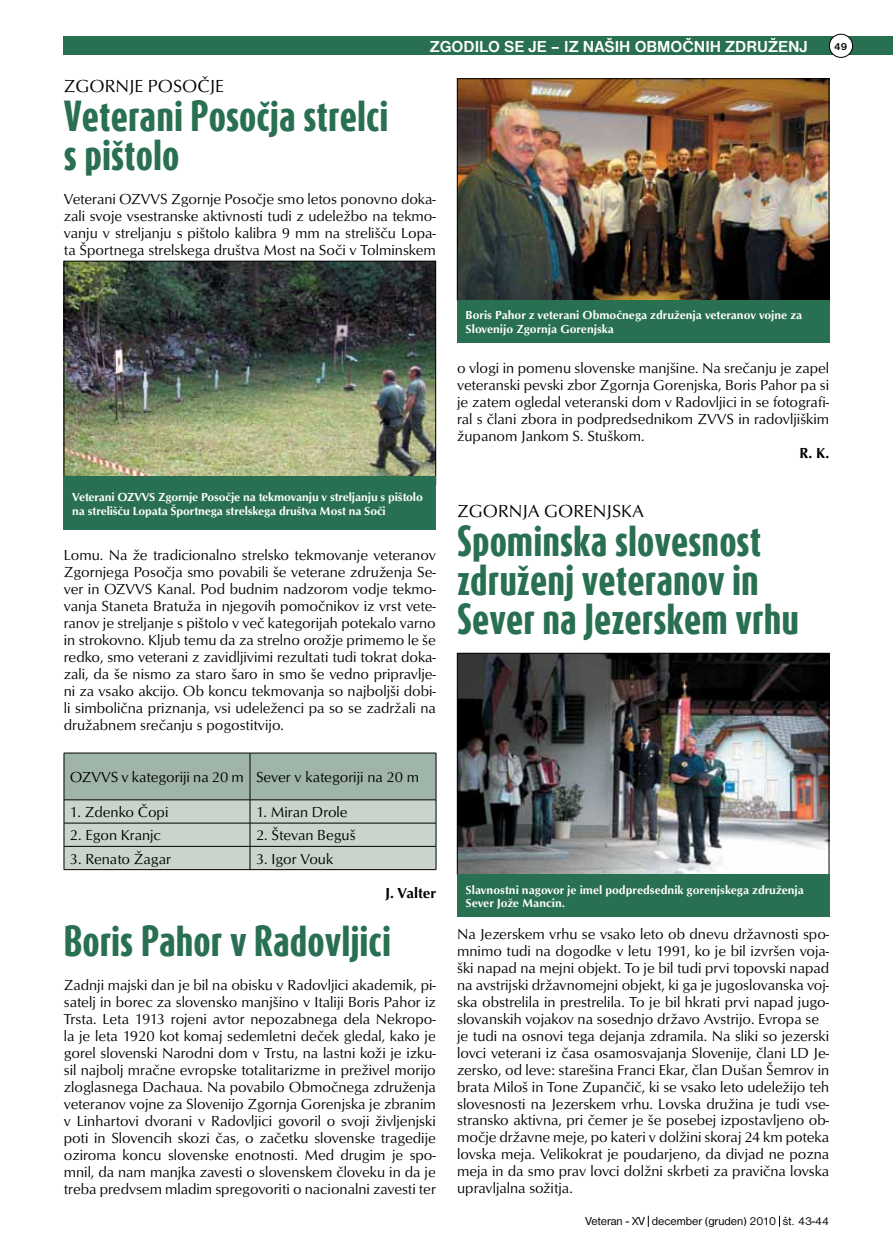
<style>
.page{position:relative;width:893px;height:1255px;background:#fff}
.page>*{position:absolute;margin:0;border:0;box-sizing:border-box;transform-origin:0 0}
.t1{font:800 36px/39px "Dax Compact";color:#297052}
.t2{font:18px "Optus TEE";color:#000}
.t3{font:700 16.5px "Nimbus San DEE";color:#fff}
.t4{font:15px/17px "Optus TEE";color:#000;text-align:justify}
.t5{font:500 15px "Optus TEE";color:#000}
.t6{font:500 12px/13.5px "Optus TEE";letter-spacing:-.005em;color:#fff}
.t7{font:12px "Nimbus San DEE";color:#000}
.t8{font:700 10.5px "Nimbus San DEE";color:#000}
</style>
<div class="page">
<div style="left:64px;top:36px;width:829px;height:19px;background:#297052"></div>
<div style="left:829px;top:34px;width:23px;height:23px;background:#fff;border-radius:50%"></div>
<div style="left:829px;top:34px;width:24px;height:24px;border:1px solid #000;border-radius:50%"></div>
<hr style="left:64px;top:752px;width:186px;height:1px;background:#000">
<hr style="left:250px;top:752px;width:186px;height:1px;background:#000">
<svg style="left:64px;top:753px;width:373px;height:116px;background:#b0c0b5"></svg>
<hr style="left:64px;top:869px;width:186px;height:1px;background:#000">
<hr style="left:250px;top:869px;width:186px;height:1px;background:#000">
<img style="left:459px;top:80px;width:368px;height:219px">
<div style="left:457px;top:78px;width:372px;height:223px;border:1px solid #000"></div>
<img style="left:66px;top:263px;width:368px;height:213px">
<img style="left:459px;top:655px;width:368px;height:217px">
<div style="left:457px;top:653px;width:372px;height:221px;border:1px solid #000"></div>
<div style="left:64px;top:476px;width:372px;height:54px;background:#297052"></div>
<div style="left:457px;top:300px;width:372px;height:42px;background:#297052"></div>
<div style="left:457px;top:874px;width:372px;height:42px;background:#297052"></div>
<p class="t3" style="left:430px;top:37px;width:380px">ZGODILO SE JE – IZ NAŠIH OBMOČNIH ZDRUŽENJ</p>
<p class="t8" style="left:834px;top:40px;width:15px">49</p>
<p class="t2" style="left:64px;top:75px;width:161px">ZGORNJE POSOČJE</p>
<h1 class="t1" style="left:64px;top:96px;width:326px">Veterani Posočja strelci s pištolo</h1>
<p class="t4" style="left:64px;top:190px;width:374px">Veterani OZVVS Zgornje Posočje smo letos ponovno doka&shy;zali svoje vsestranske aktivnosti tudi z udeležbo na tekmo&shy;vanju v streljanju s pištolo kalibra 9 mm na strelišču Lopa&shy;ta Športnega strelskega društva Most na Soči v Tolminskem</p>
<p class="t6" style="left:72px;top:490px;width:352px">Veterani OZVVS Zgornje Posočje na tekmovanju v streljanju s pištolo na strelišču Lopata Športnega strelskega društva Most na Soči</p>
<p class="t4" style="left:64px;top:546px;width:374px">Lomu. Na že tradicionalno strelsko tekmovanje veteranov Zgornjega Posočja smo povabili še veterane združenja Se&shy;ver in OZVVS Kanal. Pod budnim nadzorom vodje tekmo&shy;vanja Staneta Bratuža in njegovih pomočnikov iz vrst vete&shy;ranov je streljanje s pištolo v več kategorijah potekalo varno in strokovno. Kljub temu da za strelno orožje primemo le še redko, smo veterani z zavidljivimi rezultati tudi tokrat doka&shy;zali, da še nismo za staro šaro in smo še vedno pripravlje&shy;ni za vsako akcijo. Ob koncu tekmovanja so najboljši dobi&shy;li simbolična priznanja, vsi udeleženci pa so se zadržali na družabnem srečanju s pogostitvijo.</p>
<p class="t4" style="left:70px;top:768px;width:351px">OZVVS v kategoriji na 20 m Sever v kategoriji na 20 m</p>
<p class="t4" style="left:70px;top:803px;width:100px">1. Zdenko Čopi</p>
<p class="t4" style="left:256px;top:803px;width:93px">1. Miran Drole</p>
<p class="t4" style="left:70px;top:826px;width:92px">2. Egon Kranjc</p>
<p class="t4" style="left:256px;top:826px;width:101px">2. Števan Beguš</p>
<p class="t4" style="left:70px;top:850px;width:102px">3. Renato Žagar</p>
<p class="t4" style="left:256px;top:850px;width:79px">3. Igor Vouk</p>
<p class="t5" style="left:385px;top:883px;width:52px">J. Valter</p>
<h1 class="t1" style="left:64px;top:921px;width:329px">Boris Pahor v Radovljici</h1>
<p class="t4" style="left:64px;top:976px;width:374px">Zadnji majski dan je bil na obisku v Radovljici akademik, pi&shy;satelj in borec za slovensko manjšino v Italiji Boris Pahor iz Trsta. Leta 1913 rojeni avtor nepozabnega dela Nekropo&shy;la je leta 1920 kot komaj sedemletni deček gledal, kako je gorel slovenski Narodni dom v Trstu, na lastni koži je izku&shy;sil najbolj mračne evropske totalitarizme in preživel morijo zloglasnega Dachaua. Na povabilo Območnega združenja veteranov vojne za Slovenijo Zgornja Gorenjska je zbranim v Linhartovi dvorani v Radovljici govoril o svoji življenjski poti in Slovencih skozi čas, o začetku slovenske tragedije oziroma koncu slovenske enotnosti. Med drugim je spo&shy;mnil, da nam manjka zavesti o slovenskem človeku in da je treba predvsem mladim spregovoriti o nacionalni zavesti ter</p>
<p class="t6" style="left:466px;top:308px;width:338px">Boris Pahor z veterani Območnega združenja veteranov vojne za<br>Slovenijo Zgornja Gorenjska</p>
<p class="t4" style="left:457px;top:359px;width:374px">o vlogi in pomenu slovenske manjšine. Na srečanju je zapel veteranski pevski zbor Zgornja Gorenjska, Boris Pahor pa si je zatem ogledal veteranski dom v Radovljici in se fotografi&shy;ral s člani zbora in podpredsednikom ZVVS in radovljiškim županom Jankom S. Stuškom.</p>
<p class="t5" style="left:799px;top:443px;width:31px">R. K.</p>
<p class="t2" style="left:457px;top:499px;width:188px">ZGORNJA GORENJSKA</p>
<h1 class="t1" style="left:457px;top:520px;width:343px">Spominska slovesnost združenj veteranov in<br>Sever na Jezerskem vrhu</h1>
<p class="t6" style="left:466px;top:882px;width:340px">Slavnostni nagovor je imel podpredsednik gorenjskega združenja<br>Sever Jože Mancin.</p>
<p class="t4" style="left:457px;top:925px;width:374px;text-align:left">Na Jezerskem vrhu se vsako leto ob dnevu državnosti spo&shy;mnimo tudi na dogodke v letu 1991, ko je bil izvršen voja&shy;ški napad na mejni objekt. To je bil tudi prvi topovski napad na avstrijski državnomejni objekt, ki ga je jugoslovanska voj&shy;ska obstrelila in prestrelila. To je bil hkrati prvi napad jugo&shy;slovanskih vojakov na sosednjo državo Avstrijo. Evropa se je tudi na osnovi tega dejanja zdramila. Na sliki so jezerski lovci veterani iz časa osamosvajanja Slovenije, člani LD Je&shy;zersko, od leve: starešina Franci Ekar, član Dušan Šemrov in brata Miloš in Tone Zupančič, ki se vsako leto udeležijo teh slovesnosti na Jezerskem vrhu. Lovska družina je tudi vse&shy;stransko aktivna, pri čemer je še posebej izpostavljeno ob&shy;močje državne meje, po kateri v dolžini skoraj 24 km poteka lovska meja. Velikokrat je poudarjeno, da divjad ne pozna meja in da smo prav lovci dolžni skrbeti za pravična lovska upravljalna sožitja.</p>
<p class="t7" style="left:586px;top:1213px;width:245px">Veteran - XV december (gruden) 2010 št. 43-44</p>
</div>
